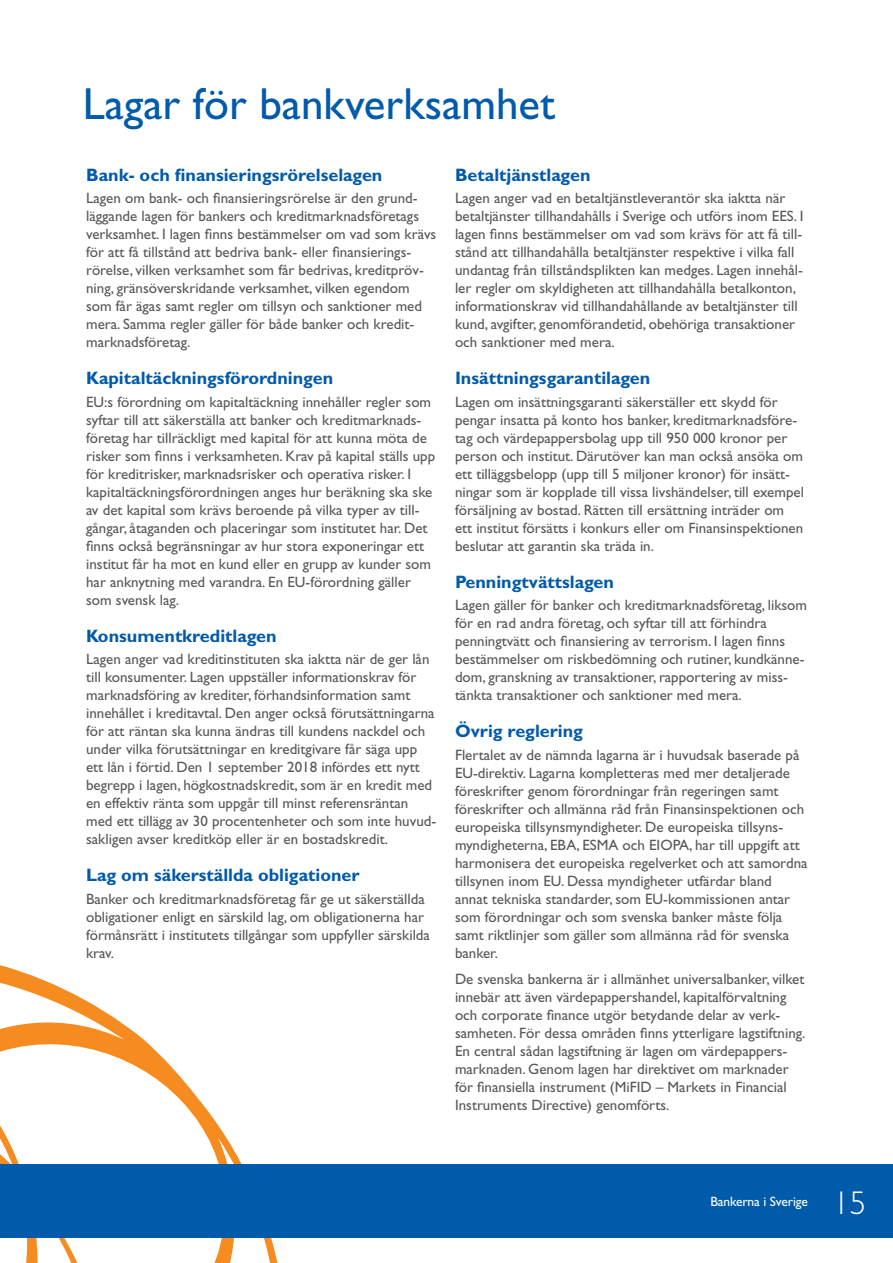
<style>
.page{position:relative;width:893px;height:1263px;background:#fff}
.page>*{position:absolute;margin:0;border:0;box-sizing:border-box;transform-origin:0 0}
.t1{font:45px "Gill Sans";color:#015aaa}
.t2{font:300 33px "Gill Sans";color:#fff}
.t3{font:700 18px "Gill Sans";color:#015aaa}
.t4{font:15px/18px "Gill Sans";color:#57585a}
.t5{font:13.5px "Gill Sans";letter-spacing:-.01em;color:#fff}
</style>
<div class="page">
<svg style="left:0;top:965px;width:298px;height:298px"></svg>
<div style="left:0;top:1164px;width:893px;height:73px;background:#015aaa"></div>
<h1 class="t1" style="left:83px;top:78px;width:474px">Lagar för bankverksamhet</h1>
<p class="t3" style="left:86px;top:164px;width:298px">Bank- och finansieringsrörelselagen</p>
<p class="t4" style="left:86px;top:189px;width:352px">Lagen om bank- och finansieringsrörelse är den grund&shy;läggande lagen för bankers och kreditmarknadsföretags verksamhet. I lagen finns bestämmelser om vad som krävs för att få tillstånd att bedriva bank- eller finansierings&shy;rörelse, vilken verksamhet som får bedrivas, kreditpröv&shy;ning, gränsöverskridande verksamhet, vilken egendom som får ägas samt regler om tillsyn och sanktioner med mera. Samma regler gäller för både banker och kredit&shy;marknadsföretag.</p>
<p class="t3" style="left:86px;top:368px;width:249px">Kapitaltäckningsförordningen</p>
<p class="t4" style="left:86px;top:393px;width:351px">EU:s förordning om kapitaltäckning innehåller regler som syftar till att säkerställa att banker och kreditmarknads&shy;företag har tillräckligt med kapital för att kunna möta de risker som finns i verksamheten. Krav på kapital ställs upp för kreditrisker, marknadsrisker och operativa risker. I kapitaltäckningsförordningen anges hur beräkning ska ske av det kapital som krävs beroende på vilka typer av till&shy;gångar, åtaganden och placeringar som institutet har. Det finns också begränsningar av hur stora exponeringar ett institut får ha mot en kund eller en grupp av kunder som har anknytning med varandra. En EU-förordning gäller som svensk lag.</p>
<p class="t3" style="left:86px;top:625px;width:192px">Konsumentkreditlagen</p>
<p class="t4" style="left:86px;top:650px;width:352px">Lagen anger vad kreditinstituten ska iaktta när de ger lån till konsumenter. Lagen uppställer informationskrav för marknadsföring av krediter, förhandsinformation samt innehållet i kreditavtal. Den anger också förutsättningarna för att räntan ska kunna ändras till kundens nackdel och under vilka förutsättningar en kreditgivare får säga upp ett lån i förtid. Den 1 september 2018 infördes ett nytt begrepp i lagen, högkostnadskredit, som är en kredit med en effektiv ränta som uppgår till minst referensräntan med ett tillägg av 30 procentenheter och som inte huvud&shy;sakligen avser kreditköp eller är en bostadskredit.</p>
<p class="t3" style="left:86px;top:865px;width:275px">Lag om säkerställda obligationer</p>
<p class="t4" style="left:86px;top:890px;width:345px">Banker och kreditmarknadsföretag får ge ut säkerställda obligationer enligt en särskild lag, om obligationerna har förmånsrätt i institutets tillgångar som uppfyller särskilda krav.</p>
<p class="t3" style="left:455px;top:164px;width:137px">Betaltjänstlagen</p>
<p class="t4" style="left:455px;top:189px;width:350px">Lagen anger vad en betaltjänstleverantör ska iaktta när betaltjänster tillhandahålls i Sverige och utförs inom EES. I lagen finns bestämmelser om vad som krävs för att få till&shy;stånd att tillhandahålla betaltjänster respektive i vilka fall undantag från tillståndsplikten kan medges. Lagen innehål&shy;ler regler om skyldigheten att tillhandahålla betalkonton, informationskrav vid tillhandahållande av betaltjänster till kund, avgifter, genomförandetid, obehöriga transaktioner och sanktioner med mera.</p>
<p class="t3" style="left:455px;top:368px;width:197px">Insättningsgarantilagen</p>
<p class="t4" style="left:455px;top:393px;width:350px">Lagen om insättningsgaranti säkerställer ett skydd för pengar insatta på konto hos banker, kreditmarknadsföre&shy;tag och värdepappersbolag upp till 950 000 kronor per person och institut. Därutöver kan man också ansöka om ett tilläggsbelopp (upp till 5 miljoner kronor) för insätt&shy;ningar som är kopplade till vissa livshändelser, till exempel försäljning av bostad. Rätten till ersättning inträder om ett institut försätts i konkurs eller om Finansinspektionen beslutar att garantin ska träda in.</p>
<p class="t3" style="left:455px;top:571px;width:160px">Penningtvättslagen</p>
<p class="t4" style="left:455px;top:596px;width:354px">Lagen gäller för banker och kreditmarknadsföretag, liksom för en rad andra företag, och syftar till att förhindra penningtvätt och finansiering av terrorism. I lagen finns bestämmelser om riskbedömning och rutiner, kundkänne&shy;dom, granskning av transaktioner, rapportering av miss&shy;tänkta transaktioner och sanktioner med mera.</p>
<p class="t3" style="left:455px;top:721px;width:130px">Övrig reglering</p>
<p class="t4" style="left:455px;top:746px;width:354px">Flertalet av de nämnda lagarna är i huvudsak baserade på EU-direktiv. Lagarna kompletteras med mer detaljerade föreskrifter genom förordningar från regeringen samt föreskrifter och allmänna råd från Finansinspektionen och europeiska tillsynsmyndigheter. De europeiska tillsyns&shy;myndigheterna, EBA, ESMA och EIOPA, har till uppgift att harmonisera det europeiska regelverket och att samordna tillsynen inom EU. Dessa myndigheter utfärdar bland annat tekniska standarder, som EU-kommissionen antar som förordningar och som svenska banker måste följa samt riktlinjer som gäller som allmänna råd för svenska banker.</p>
<p class="t4" style="left:455px;top:970px;width:352px">De svenska bankerna är i allmänhet universalbanker, vilket innebär att även värdepappershandel, kapitalförvaltning och corporate finance utgör betydande delar av verk&shy;samheten. För dessa områden finns ytterligare lagstiftning.<br>En central sådan lagstiftning är lagen om värdepappers&shy;marknaden. Genom lagen har direktivet om marknader för finansiella instrument (MiFID – Markets in Financial Instruments Directive) genomförts.</p>
<p class="t5" style="left:710px;top:1194px;width:99px">Bankerna i Sverige</p>
<h2 class="t2" style="left:833px;top:1184px;width:34px">15</h2>
</div>
